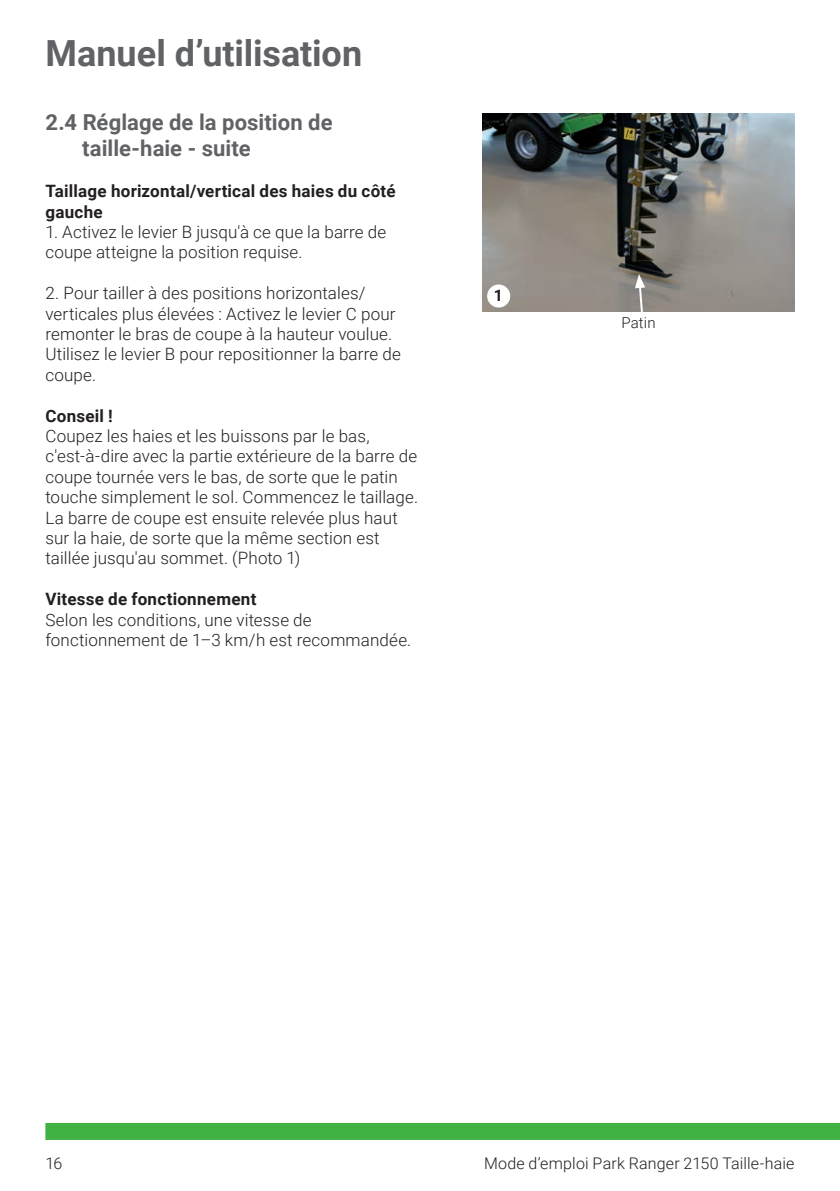
<style>
.page{position:relative;width:840px;height:1191px;background:#fff}
.page>*{position:absolute;margin:0;border:0;box-sizing:border-box;transform-origin:0 0}
.t1{font:700 36px "Roboto";color:#616265}
.t2{font:700 22px/26.4px "Roboto";letter-spacing:.005em;color:#616265}
.t3{font:300 17px/20.4px "Roboto";letter-spacing:.01em;color:#231f20}
.t4{font:700 17px/20.4px "Roboto";letter-spacing:.015em;color:#231f20}
.t5{font:300 16px "Roboto";letter-spacing:.01em;color:#231f20}
.t6{font:700 16px "Roboto";color:#231f20}
.t7{font:300 15px "Roboto";letter-spacing:.01em;color:#231f20}
</style>
<div class="page">
<div style="left:45px;top:1123px;width:794px;height:17px;background:#40b143"></div>
<img style="left:482px;top:113px;width:312px;height:199px">
<svg style="left:634px;top:274px;width:10px;height:38px"></svg>
<div style="left:487px;top:284px;width:23px;height:23px;background:#fff;border-radius:50%"></div>
<h1 class="t1" style="left:45px;top:28px;width:318px">Manuel d’utilisation</h1>
<p class="t2" style="left:82px;top:108px;width:252px;text-indent:-37px">2.4 Réglage de la position de taille-haie - suite</p>
<p class="t4" style="left:45px;top:180px;width:351px">Taillage horizontal/vertical des haies du côté gauche</p>
<p class="t3" style="left:45px;top:221px;width:342px">1. Activez le levier B jusqu'à ce que la barre de coupe atteigne la position requise.</p>
<p class="t3" style="left:45px;top:282px;width:357px">2. Pour tailler à des positions horizontales/ verticales plus élevées : Activez le levier C pour remonter le bras de coupe à la hauteur voulue.<br>Utilisez le levier B pour repositionner la barre de coupe.</p>
<p class="t4" style="left:45px;top:405px;width:69px">Conseil !</p>
<p class="t3" style="left:45px;top:425px;width:374px">Coupez les haies et les buissons par le bas, c'est-à-dire avec la partie extérieure de la barre de coupe tournée vers le bas, de sorte que le patin touche simplement le sol. Commencez le taillage.<br>La barre de coupe est ensuite relevée plus haut sur la haie, de sorte que la même section est taillée jusqu'au sommet. (Photo 1)</p>
<p class="t4" style="left:45px;top:588px;width:212px">Vitesse de fonctionnement</p>
<p class="t3" style="left:45px;top:609px;width:367px">Selon les conditions, une vitesse de fonctionnement de 1–3 km/h est recommandée.</p>
<p class="t6" style="left:493px;top:284px;width:11px">1</p>
<p class="t7" style="left:621px;top:312px;width:36px">Patin</p>
<p class="t5" style="left:45px;top:1152px;width:19px">16</p>
<p class="t5" style="left:483px;top:1152px;width:312px">Mode d’emploi Park Ranger 2150 Taille-haie</p>
</div>
